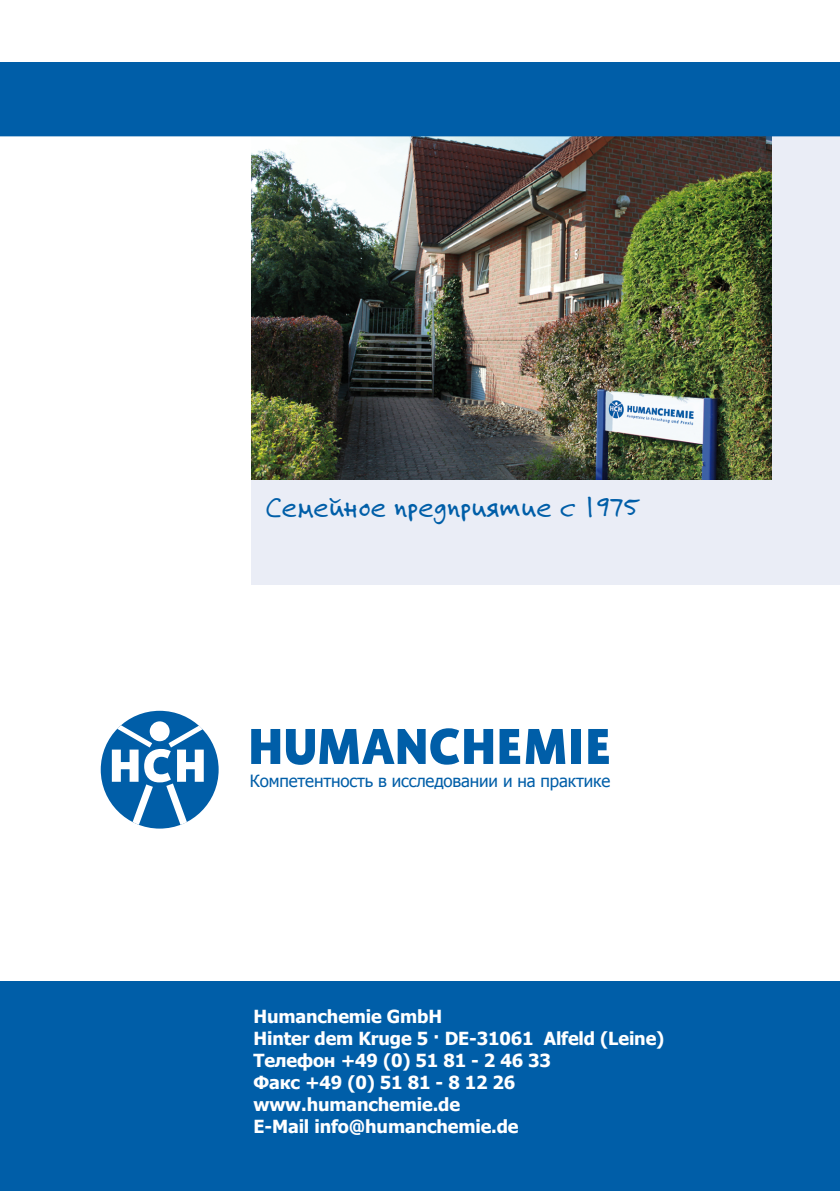
<style>
.page{position:relative;width:840px;height:1191px;background:#fff}
.page>*{position:absolute;margin:0;border:0;box-sizing:border-box;transform-origin:0 0}
.t1{font:30px "Felt Tip Roman";color:#005ea8}
.t2{font:700 18px/22px "Tahoma";letter-spacing:-.01em;color:#fff}
.t3{font:16.8px "Tahoma";letter-spacing:-.01em;color:#005ea8}
</style>
<div class="page">
<div style="left:251px;top:136px;width:588px;height:448px;background:#eaedf6"></div>
<img style="left:251px;top:136px;width:520px;height:344px">
<div style="left:0;top:62px;width:839px;height:74px;background:#005ea8"></div>
<div style="left:101px;top:711px;width:117px;height:117px;background:#005ea8;border-radius:50%"></div>
<svg style="left:150px;top:721px;width:19px;height:20px"></svg>
<svg style="left:112px;top:725px;width:92px;height:100px"></svg>
<svg style="left:251px;top:729px;width:29px;height:35px"></svg>
<svg style="left:286px;top:728px;width:207px;height:37px"></svg>
<svg style="left:499px;top:729px;width:66px;height:35px"></svg>
<div style="left:571px;top:729px;width:10px;height:35px;background:#005ea8"></div>
<svg style="left:588px;top:729px;width:20px;height:35px"></svg>
<div style="left:0;top:981px;width:839px;height:210px;background:#005ea8"></div>
<h1 class="t1" style="left:265px;top:488px;width:374px">Семейное предприятие с 1975</h1>
<p class="t3" style="left:250px;top:769px;width:361px">Компетентность в исследовании и на практике</p>
<p class="t2" style="left:253px;top:1004px;width:412px">Humanchemie GmbH<br>Hinter dem Kruge 5 · DE-31061 Alfeld (Leine)<br>Телефон +49 (0) 51 81 - 2 46 33<br>Факс +49 (0) 51 81 - 8 12 26 www.humanchemie.de<br>E-Mail info@humanchemie.de</p>
</div>
